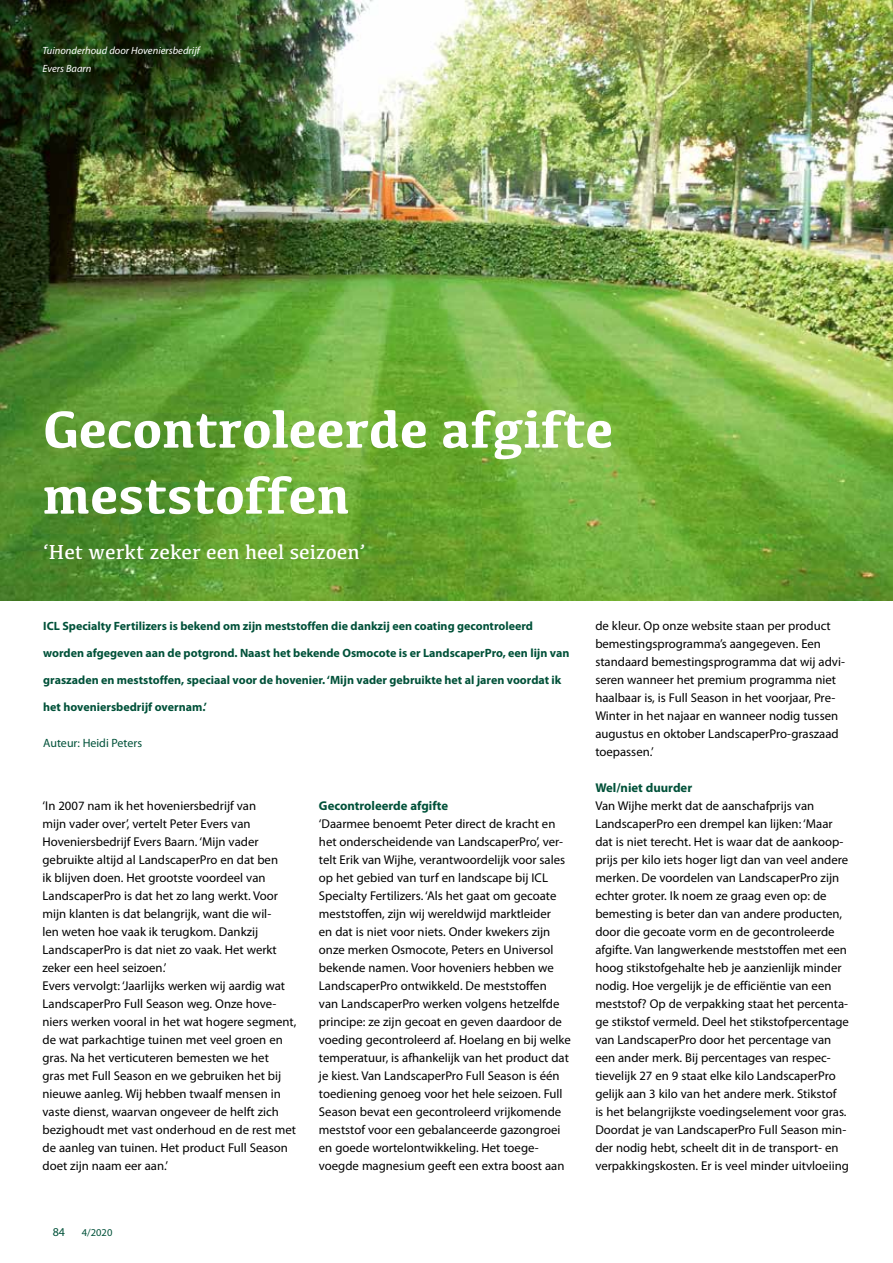
<style>
.page{position:relative;width:893px;height:1263px;background:#fff}
.page>*{position:absolute;margin:0;border:0;box-sizing:border-box;transform-origin:0 0}
.t1{font:700 54px/66px "Kefa";color:#fff}
.t2{font:21px "Kefa";color:#fff}
.t3{font:12.75px/18px "Myriad Pro";color:#000}
.t4{font:700 12.75px "Myriad Pro";color:#005139}
.t5{font:700 12px "Myriad Pro";color:#005139}
.t6{font:12px "Myriad Pro";color:#005139}
.t7{font:italic 10.5px/18px "Myriad Pro";color:#fff}
.t8{font:10.5px "Myriad Pro";color:#005139}
</style>
<div class="page">
<img style="left:0;top:0;width:893px;height:600px">
<p class="t7" style="left:43px;top:41px;width:159px">Tuinonderhoud door Hoveniersbedrijf<br>Evers Baarn</p>
<h1 class="t1" style="left:43px;top:394px;width:572px">Gecontroleerde afgifte meststoffen</h1>
<h2 class="t2" style="left:43px;top:539px;width:324px">‘Het werkt zeker een heel seizoen’</h2>
<p class="t5" style="left:43px;top:618px;width:491px">ICL Specialty Fertilizers is bekend om zijn meststoffen die dankzij een coating gecontroleerd</p>
<p class="t5" style="left:43px;top:645px;width:528px">worden afgegeven aan de potgrond. Naast het bekende Osmocote is er LandscaperPro, een lijn van</p>
<p class="t5" style="left:43px;top:672px;width:520px">graszaden en meststoffen, speciaal voor de hovenier. ‘Mijn vader gebruikte het al jaren voordat ik</p>
<p class="t5" style="left:43px;top:699px;width:165px">het hoveniersbedrijf overnam.’</p>
<p class="t6" style="left:43px;top:736px;width:100px">Auteur: Heidi Peters</p>
<p class="t3" style="left:43px;top:797px;width:255px">‘In 2007 nam ik het hoveniersbedrijf van<br>mijn vader over’, vertelt Peter Evers van Hoveniersbedrijf Evers Baarn. ‘Mijn vader gebruikte altijd al LandscaperPro en dat ben<br>ik blijven doen. Het grootste voordeel van LandscaperPro is dat het zo lang werkt. Voor mijn klanten is dat belangrijk, want die wil-<br>len weten hoe vaak ik terugkom. Dankzij LandscaperPro is dat niet zo vaak. Het werkt zeker een heel seizoen.’<br>Evers vervolgt: ‘Jaarlijks werken wij aardig wat LandscaperPro Full Season weg. Onze hove&shy;niers werken vooral in het wat hogere segment, de wat parkachtige tuinen met veel groen en gras. Na het verticuteren bemesten we het<br>gras met Full Season en we gebruiken het bij nieuwe aanleg. Wij hebben twaalf mensen in vaste dienst, waarvan ongeveer de helft zich bezighoudt met vast onderhoud en de rest met de aanleg van tuinen. Het product Full Season doet zijn naam eer aan.’</p>
<p class="t4" style="left:319px;top:797px;width:131px">Gecontroleerde afgifte</p>
<p class="t3" style="left:319px;top:815px;width:254px">‘Daarmee benoemt Peter direct de kracht en het onderscheidende van LandscaperPro’, ver&shy;telt Erik van Wijhe, verantwoordelijk voor sales op het gebied van turf en landscape bij ICL Specialty Fertilizers. ‘Als het gaat om gecoate meststoffen, zijn wij wereldwijd marktleider<br>en dat is niet voor niets. Onder kwekers zijn onze merken Osmocote, Peters en Universol bekende namen. Voor hoveniers hebben we LandscaperPro ontwikkeld. De meststoffen<br>van LandscaperPro werken volgens hetzelfde principe: ze zijn gecoat en geven daardoor de voeding gecontroleerd af. Hoelang en bij welke temperatuur, is afhankelijk van het product dat je kiest. Van LandscaperPro Full Season is één toediening genoeg voor het hele seizoen. Full Season bevat een gecontroleerd vrijkomende meststof voor een gebalanceerde gazongroei en goede wortelontwikkeling. Het toege&shy;voegde magnesium geeft een extra boost aan</p>
<p class="t6" style="left:53px;top:1224px;width:14px">84</p>
<p class="t8" style="left:82px;top:1226px;width:32px">4/2020</p>
<p class="t3" style="left:595px;top:617px;width:251px">de kleur. Op onze website staan per product bemestingsprogramma’s aangegeven. Een standaard bemestingsprogramma dat wij advi&shy;seren wanneer het premium programma niet haalbaar is, is Full Season in het voorjaar, Pre-Winter in het najaar en wanneer nodig tussen augustus en oktober LandscaperPro-graszaad toepassen.’</p>
<p class="t4" style="left:595px;top:780px;width:98px">Wel/niet duurder</p>
<p class="t3" style="left:595px;top:797px;width:255px">Van Wijhe merkt dat de aanschafprijs van LandscaperPro een drempel kan lijken: ‘Maar dat is niet terecht. Het is waar dat de aankoop&shy;prijs per kilo iets hoger ligt dan van veel andere merken. De voordelen van LandscaperPro zijn echter groter. Ik noem ze graag even op: de bemesting is beter dan van andere producten, door die gecoate vorm en de gecontroleerde afgifte. Van langwerkende meststoffen met een hoog stikstofgehalte heb je aanzienlijk minder nodig. Hoe vergelijk je de efficiëntie van een meststof? Op de verpakking staat het percenta&shy;ge stikstof vermeld. Deel het stikstofpercentage van LandscaperPro door het percentage van een ander merk. Bij percentages van respec&shy;tievelijk 27 en 9 staat elke kilo LandscaperPro gelijk aan 3 kilo van het andere merk. Stikstof<br>is het belangrijkste voedingselement voor gras.<br>Doordat je van LandscaperPro Full Season min&shy;der nodig hebt, scheelt dit in de transport- en verpakkingskosten. Er is veel minder uitvloeiing</p>
</div>
